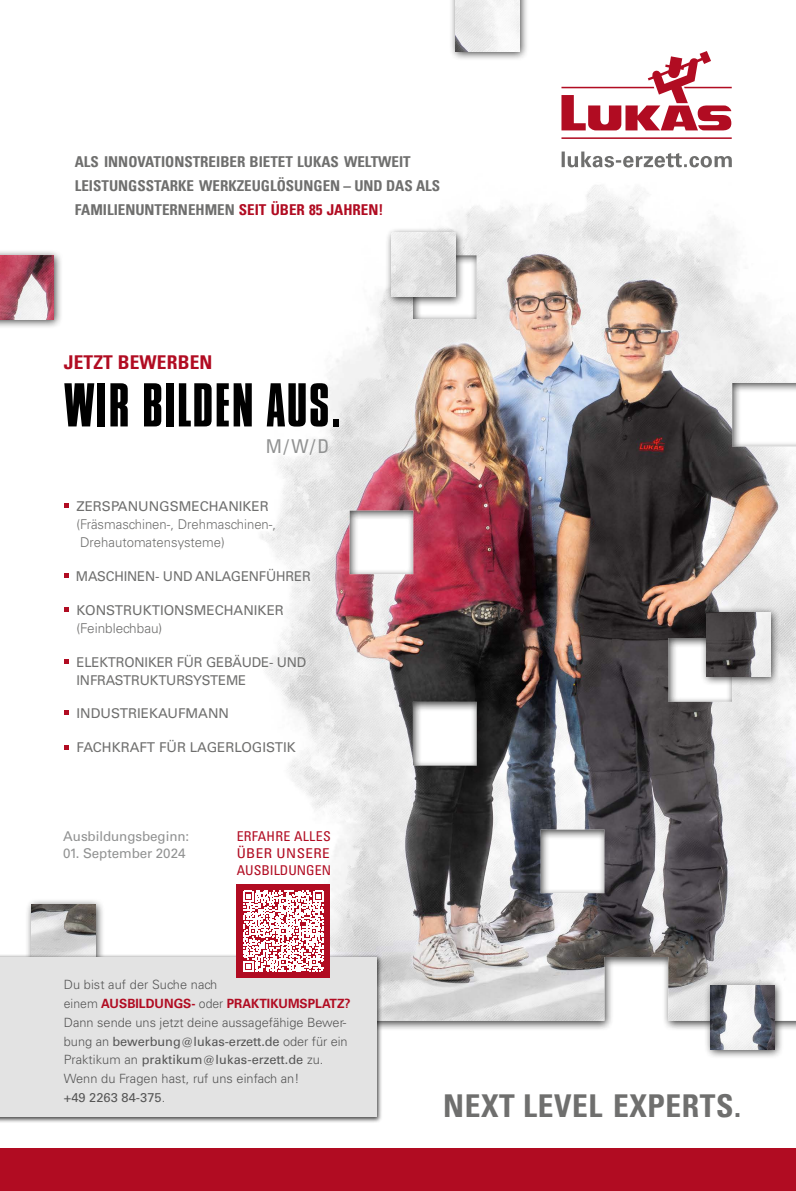
<style>
.page{position:relative;width:796px;height:1191px;background:#fff}
.page>*{position:absolute;margin:0;border:0;box-sizing:border-box;transform-origin:0 0}
.t1{font:64.8px "Compacta Std";letter-spacing:.015em;color:#000}
.t2{font:700 condensed 31.5px "Univers 67";letter-spacing:.02em;color:#6f6f6e}
.t3{font:700 condensed 19.05px "Univers 67";letter-spacing:.01em;color:#b10c22}
.t4{font:condensed 19.05px "Univers LT Std";color:#919292}
.t5{font:700 condensed 15px/24px "Univers 67";color:#6f6f6e}
.t6{font:13.5px/18px "Univers LT Std";letter-spacing:-.01em;color:#6f6f6e}
.t7{font:300 13.5px/18px "Univers LT Std";color:#6f6f6e}
.t8{font:13.5px "Univers LT Std";letter-spacing:-.005em;color:#919292}
.t9{font:condensed 13.5px/17.2px "Univers LT Std";letter-spacing:.02em;color:#b10c22;text-align:justify}
.t10{font:300 12.75px/18.8px "Univers LT Std";color:#565656}
.s1{color:#b10c22}
.s2{font-weight:700;color:#b10c22}
.s3{font-weight:400}
</style>
<div class="page">
<img style="left:260px;top:122px;width:535px;height:898px">
<svg style="left:64px;top:503px;width:5px;height:4px"></svg>
<svg style="left:64px;top:573px;width:5px;height:5px"></svg>
<svg style="left:64px;top:607px;width:5px;height:5px"></svg>
<svg style="left:64px;top:659px;width:5px;height:5px"></svg>
<svg style="left:64px;top:710px;width:5px;height:5px"></svg>
<svg style="left:64px;top:745px;width:5px;height:4px"></svg>
<div style="left:0;top:1148px;width:795px;height:43px;background:#b10c22"></div>
<div style="left:704px;top:979px;width:79px;height:80px;background:#000;opacity:.75"></div>
<img style="left:710px;top:985px;width:64px;height:64px">
<div style="left:699px;top:606px;width:80px;height:80px;background:#000;opacity:.75"></div>
<img style="left:706px;top:612px;width:64px;height:64px">
<div style="left:448px;top:0;width:80px;height:61px;background:#000;opacity:.75"></div>
<img style="left:455px;top:0;width:64px;height:51px">
<div style="left:385px;top:226px;width:80px;height:81px;background:#000;opacity:.75"></div>
<img style="left:391px;top:233px;width:64px;height:64px">
<div style="left:0;top:249px;width:63px;height:80px;background:#000;opacity:.75"></div>
<img style="left:0;top:255px;width:53px;height:64px">
<div style="left:25px;top:898px;width:80px;height:80px;background:#000;opacity:.75"></div>
<img style="left:31px;top:904px;width:64px;height:50px">
<div style="left:0;top:954px;width:382px;height:169px;background:#000;opacity:.75"></div>
<div style="left:0;top:957px;width:376px;height:160px;background:#e3e3e3"></div>
<div style="left:236px;top:884px;width:94px;height:94px;background:#b10c22"></div>
<svg style="left:243px;top:890px;width:81px;height:82px"></svg>
<svg style="left:561px;top:151px;width:170px;height:16px"></svg>
<svg style="left:561px;top:51px;width:170px;height:88px"></svg>
<p class="t5" style="left:75px;top:150px;width:367px">ALS INNOVATIONSTREIBER BIETET LUKAS WELTWEIT<br>LEISTUNGSSTARKE WERKZEUGLÖSUNGEN – UND DAS ALS<br>FAMILIENUNTERNEHMEN <span class="s1">SEIT ÜBER 85 JAHREN!</span></p>
<h3 class="t3" style="left:64px;top:351px;width:150px">JETZT BEWERBEN</h3>
<h1 class="t1" style="left:64px;top:370px;width:279px">WIR BILDEN AUS.</h1>
<h3 class="t4" style="left:266px;top:434px;width:65px">M/W/D</h3>
<p class="t6" style="left:76px;top:497px;width:194px">ZERSPANUNGSMECHANIKER</p>
<p class="t7" style="left:76px;top:515px;width:201px">(Fräsmaschinen-, Drehmaschinen-,<br>Drehautomatensysteme)</p>
<p class="t6" style="left:76px;top:567px;width:236px">MASCHINEN- UND ANLAGENFÜHRER</p>
<p class="t6" style="left:76px;top:601px;width:209px">KONSTRUKTIONSMECHANIKER</p>
<p class="t7" style="left:76px;top:619px;width:87px">(Feinblechbau)</p>
<p class="t6" style="left:76px;top:653px;width:231px">ELEKTRONIKER FÜR GEBÄUDE- UND<br>INFRASTRUKTURSYSTEME</p>
<p class="t6" style="left:76px;top:704px;width:154px">INDUSTRIEKAUFMANN</p>
<p class="t6" style="left:76px;top:738px;width:221px">FACHKRAFT FÜR LAGERLOGISTIK</p>
<p class="t8" style="left:63px;top:828px;width:127px">Ausbildungsbeginn:</p>
<p class="t8" style="left:63px;top:845px;width:124px">01. September 2024</p>
<p class="t9" style="left:236px;top:827px;width:96px">ERFAHRE ALLES ÜBER UNSERE AUSBILDUNGEN</p>
<p class="t10" style="left:64px;top:975px;width:288px">Du bist auf der Suche nach<br>einem <span class="s2">AUSBILDUNGS-</span> oder <span class="s2">PRAKTIKUMSPLATZ?<br></span>Dann sende uns jetzt deine aussagefähige Bewer&shy;bung an <span class="s3">bewerbung@lukas-erzett.de</span> oder für ein Praktikum an <span class="s3">praktikum@lukas-erzett.de</span> zu.<br>Wenn du Fragen hast, ruf uns einfach an!<br><span class="s3">+49 2263 84-375</span>.</p>
<h2 class="t2" style="left:443px;top:1086px;width:299px">NEXT LEVEL EXPERTS.</h2>
</div>
